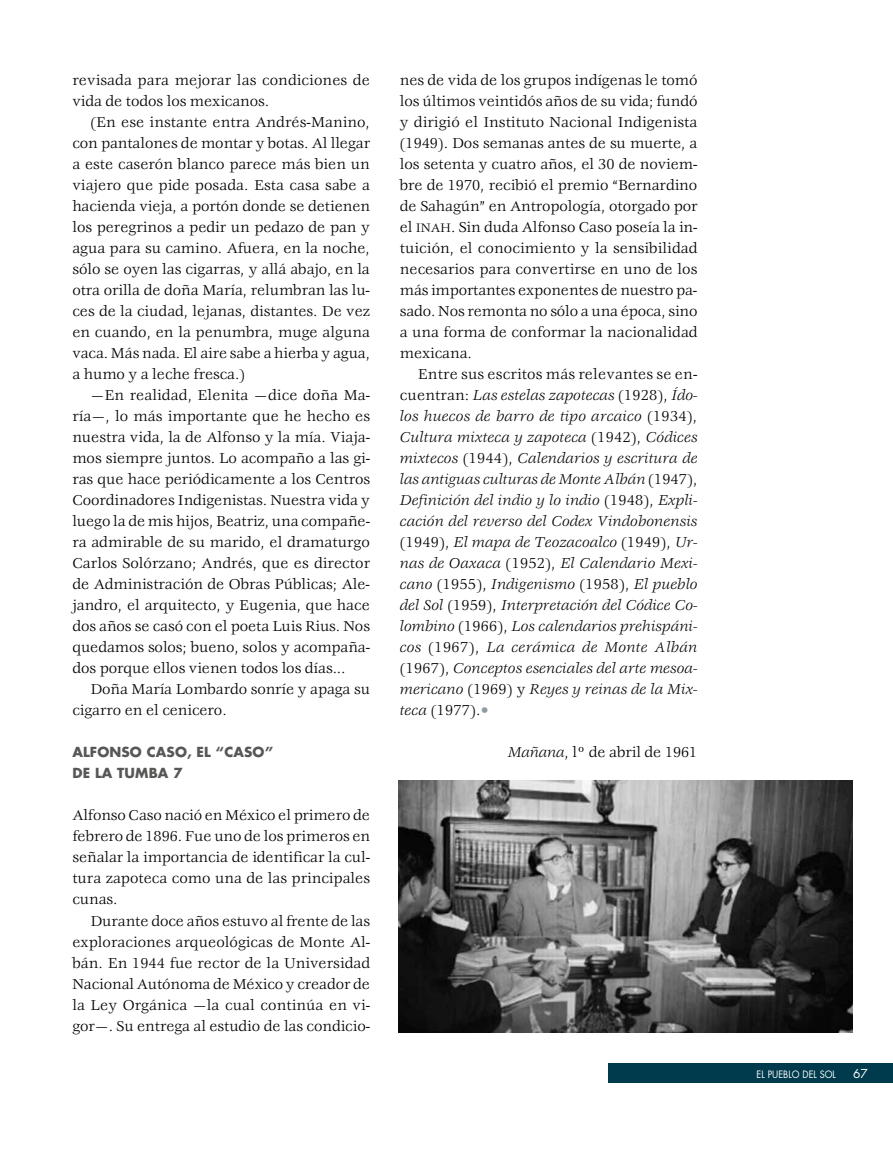
<style>
.page{position:relative;width:893px;height:1149px;background:#fff}
.page>*{position:absolute;margin:0;border:0;box-sizing:border-box;transform-origin:0 0}
.t1{font:15.75px/21px "Veljovic";letter-spacing:-.005em;color:#000;text-align:justify}
.t2{font:italic 15.75px/21px "Veljovic";letter-spacing:.01em;color:#000;text-align:justify}
.t3{font:700 13.5px/21px "Futura";letter-spacing:.01em;color:#575756}
.t4{font:12px "Futura";color:#fff}
.t5{font:9.9px "Futura";letter-spacing:.005em;color:#fff;scale:.91 1}
.s1{font-size:13.5px}
.s2{font-style:normal}
.s3{font-style:normal;color:#909ba0}
.s4{font-style:italic}
</style>
<div class="page">
<div style="left:608px;top:1063px;width:285px;height:19px;background:#003b4d"></div>
<img style="left:399px;top:780px;width:454px;height:251px">
<p class="t1" style="left:72px;top:70px;width:299px">revisada para mejorar las condiciones de vida de todos los mexicanos.</p>
<p class="t1" style="left:72px;top:112px;width:299px;text-indent:18px">(En ese instante entra Andrés-Manino, con pantalones de montar y botas. Al llegar a este caserón blanco parece más bien un viajero que pide posada. Esta casa sabe a hacienda vieja, a portón donde se detienen los peregrinos a pedir un pedazo de pan y agua para su camino. Afuera, en la noche, sólo se oyen las cigarras, y allá abajo, en la otra orilla de doña María, relumbran las lu&shy;ces de la ciudad, lejanas, distantes. De vez en cuando, en la penumbra, muge alguna vaca. Más nada. El aire sabe a hierba y agua, a humo y a leche fresca.)</p>
<p class="t1" style="left:72px;top:385px;width:299px;text-indent:18px">—En realidad, Elenita —dice doña Ma&shy;ría—, lo más importante que he hecho es nuestra vida, la de Alfonso y la mía. Viaja&shy;mos siempre juntos. Lo acompaño a las gi&shy;ras que hace periódicamente a los Centros Coordinadores Indigenistas. Nuestra vida y luego la de mis hijos, Beatriz, una compañe&shy;ra admirable de su marido, el dramaturgo Carlos Solórzano; Andrés, que es director de Administración de Obras Públicas; Ale&shy;jandro, el arquitecto, y Eugenia, que hace dos años se casó con el poeta Luis Rius. Nos quedamos solos; bueno, solos y acompaña&shy;dos porque ellos vienen todos los días...</p>
<p class="t1" style="left:72px;top:679px;width:299px;text-indent:18px">Doña María Lombardo sonríe y apaga su cigarro en el cenicero.</p>
<p class="t3" style="left:72px;top:741px;width:202px">ALFONSO CASO, EL “CASO”<br>DE LA TUMBA 7</p>
<p class="t1" style="left:72px;top:805px;width:299px">Alfonso Caso nació en México el primero de febrero de 1896. Fue uno de los primeros en señalar la importancia de identificar la cul&shy;tura zapoteca como una de las principales cunas.</p>
<p class="t1" style="left:72px;top:910px;width:299px;text-indent:18px">Durante doce años estuvo al frente de las exploraciones arqueológicas de Monte Al&shy;bán. En 1944 fue rector de la Universidad Nacional Autónoma de México y creador de la Ley Orgánica —la cual continúa en vi&shy;gor—. Su entrega al estudio de las condicio-</p>
<p class="t1" style="left:400px;top:70px;width:299px">nes de vida de los grupos indígenas le tomó los últimos veintidós años de su vida; fundó y dirigió el Instituto Nacional Indigenista (1949). Dos semanas antes de su muerte, a los setenta y cuatro años, el 30 de noviem&shy;bre de 1970, recibió el premio “Bernardino de Sahagún” en Antropología, otorgado por el <span class="s1">INAH</span>. Sin duda Alfonso Caso poseía la in&shy;tuición, el conocimiento y la sensibilidad necesarios para convertirse en uno de los más importantes exponentes de nuestro pa&shy;sado. Nos remonta no sólo a una época, sino a una forma de conformar la nacionalidad mexicana.</p>
<p class="t2" style="left:400px;top:364px;width:299px;text-indent:18px"><span class="s2">Entre sus escritos más relevantes se en&shy;cuentran:</span> Las estelas zapotecas <span class="s2">(1928),</span> Ído&shy;los huecos de barro de tipo arcaico <span class="s2">(1934), </span>Cultura mixteca y zapoteca <span class="s2">(1942),</span> Códices mixtecos <span class="s2">(1944),</span> Calendarios y escritura de las antiguas culturas de Monte Albán <span class="s2">(1947), </span>Definición del indio y lo indio <span class="s2">(1948),</span> Expli&shy;cación del reverso del Codex Vindobonensis <span class="s2">(1949),</span> El mapa de Teozacoalco <span class="s2">(1949),</span> Ur&shy;nas de Oaxaca <span class="s2">(1952),</span> El Calendario Mexi&shy;cano <span class="s2">(1955),</span> Indigenismo <span class="s2">(1958),</span> El pueblo del Sol <span class="s2">(1959),</span> Interpretación del Códice Co&shy;lombino <span class="s2">(1966),</span> Los calendarios prehispáni&shy;cos <span class="s2">(1967),</span> La cerámica de Monte Albán <span class="s2">(1967),</span> Conceptos esenciales del arte mesoa&shy;mericano <span class="s2">(1969) y</span> Reyes y reinas de la Mix&shy;teca <span class="s2">(1977).</span><span class="s3">•</span></p>
<p class="t1" style="left:508px;top:742px;width:191px"><span class="s4">Mañana</span>, lº de abril de 1961</p>
<p class="t5" style="left:757px;top:1067px;width:89px">EL PUEBLO DEL SOL</p>
<p class="t4" style="left:853px;top:1064px;width:16px">67</p>
</div>
